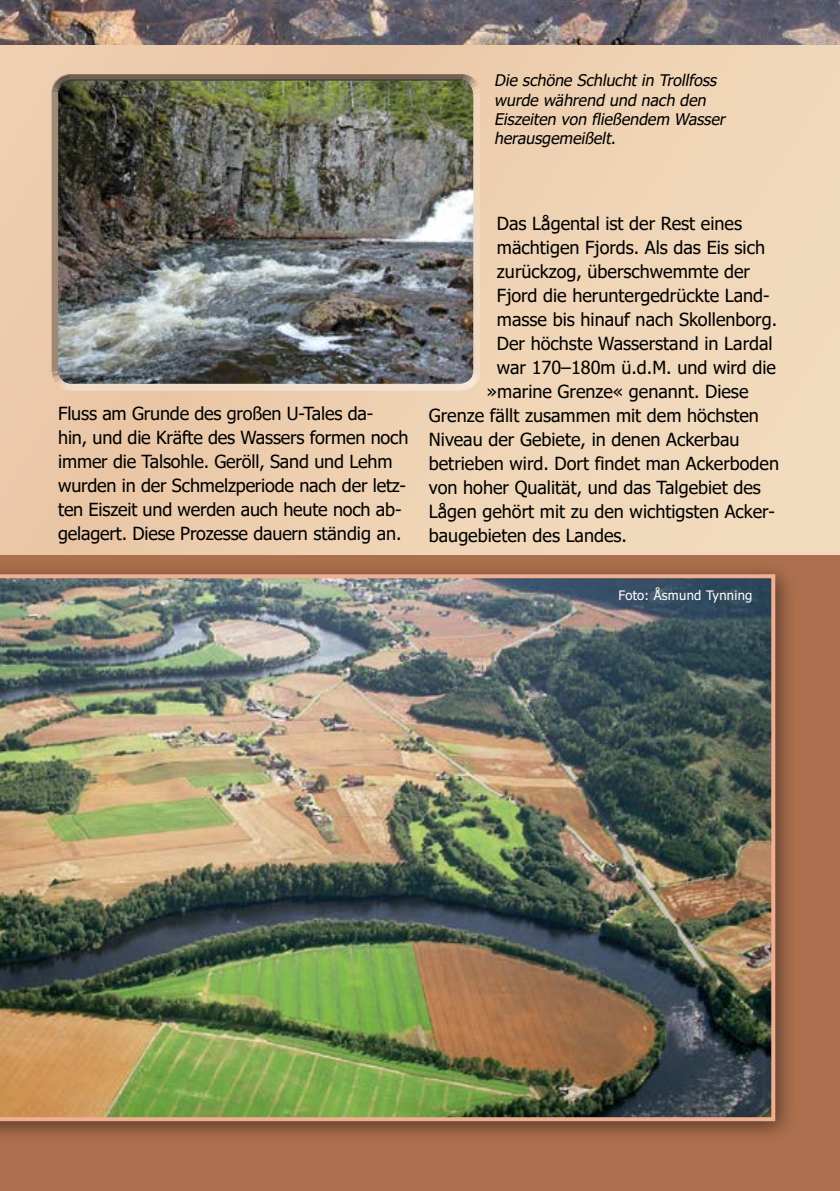
<style>
.page{position:relative;width:840px;height:1191px;background:#fff}
.page>*{position:absolute;margin:0;border:0;box-sizing:border-box;transform-origin:0 0}
.t1{font:18px/24px "Tahoma";color:#000}
.t2{font:italic 16px/19.2px "Tahoma";color:#000}
.t3{font:13px "Tahoma";letter-spacing:.02em;color:#fff}
</style>
<div class="page">
<img style="left:0;top:0;width:839px;height:45px">
<div style="left:0;top:45px;width:839px;height:1146px;background:linear-gradient(to right,#e9c6a6,#f2dabc)"></div>
<div style="left:0;top:556px;width:839px;height:635px;background:#ad704f"></div>
<div style="left:0;top:559px;width:797px;height:585px;background:#000;opacity:.5"></div>
<img style="left:0;top:574px;width:774px;height:547px">
<div style="left:51px;top:85px;width:429px;height:306px;background:#f2decb"></div>
<div style="left:51px;top:74px;width:429px;height:309px;background:#000;opacity:.75"></div>
<img style="left:58px;top:81px;width:415px;height:303px">
<p class="t2" style="left:494px;top:72px;width:236px">Die schöne Schluchtin Trollfoss wurde während und nach den<br>Eiszeiten von fließendem Wasser herausgemeißelt.</p>
<p class="t1" style="left:58px;top:403px;width:351px">Fluss am Grunde des großen U-Tales da-<br>hin, und die Kräfte des Wassers formen noch immer die Talsohle. Geröll, Sand und Lehm wurden in der Schmelzperiode nach der letz&shy;ten Eiszeit und werden auch heute noch ab&shy;gelagert. Diese Prozesse dauern ständig an.</p>
<p class="t1" style="left:496px;top:213px;width:246px">Das Lågental ist der Rest eines</p>
<p class="t1" style="left:496px;top:237px;width:269px">mächtigen Fjords. Als das Eis sich</p>
<p class="t1" style="left:496px;top:261px;width:254px">zurückzog, überschwemmte der</p>
<p class="t1" style="left:496px;top:285px;width:274px">Fjord die heruntergedrückte Land-</p>
<p class="t1" style="left:496px;top:309px;width:281px">masse bis hinauf nach Skollenborg.</p>
<p class="t1" style="left:496px;top:333px;width:277px">Der höchste Wasserstand in Lardal</p>
<p class="t1" style="left:496px;top:357px;width:280px">war 170–180m ü.d.M. und wird die</p>
<p class="t1" style="left:486px;top:381px;width:263px">»marine Grenze« genannt. Diese</p>
<p class="t1" style="left:428px;top:405px;width:331px">Grenze fällt zusammen mit dem höchsten</p>
<p class="t1" style="left:428px;top:429px;width:312px">Niveau der Gebiete, in denen Ackerbau</p>
<p class="t1" style="left:428px;top:453px;width:351px">betrieben wird. Dort findet man Ackerboden</p>
<p class="t1" style="left:428px;top:477px;width:333px">von hoher Qualität, und das Talgebiet des</p>
<p class="t1" style="left:428px;top:501px;width:347px">Lågen gehört mit zu den wichtigsten Acker-</p>
<p class="t1" style="left:428px;top:525px;width:200px">baugebieten des Landes.</p>
<p class="t3" style="left:618px;top:586px;width:135px">Foto: Åsmund Tynning</p>
</div>
